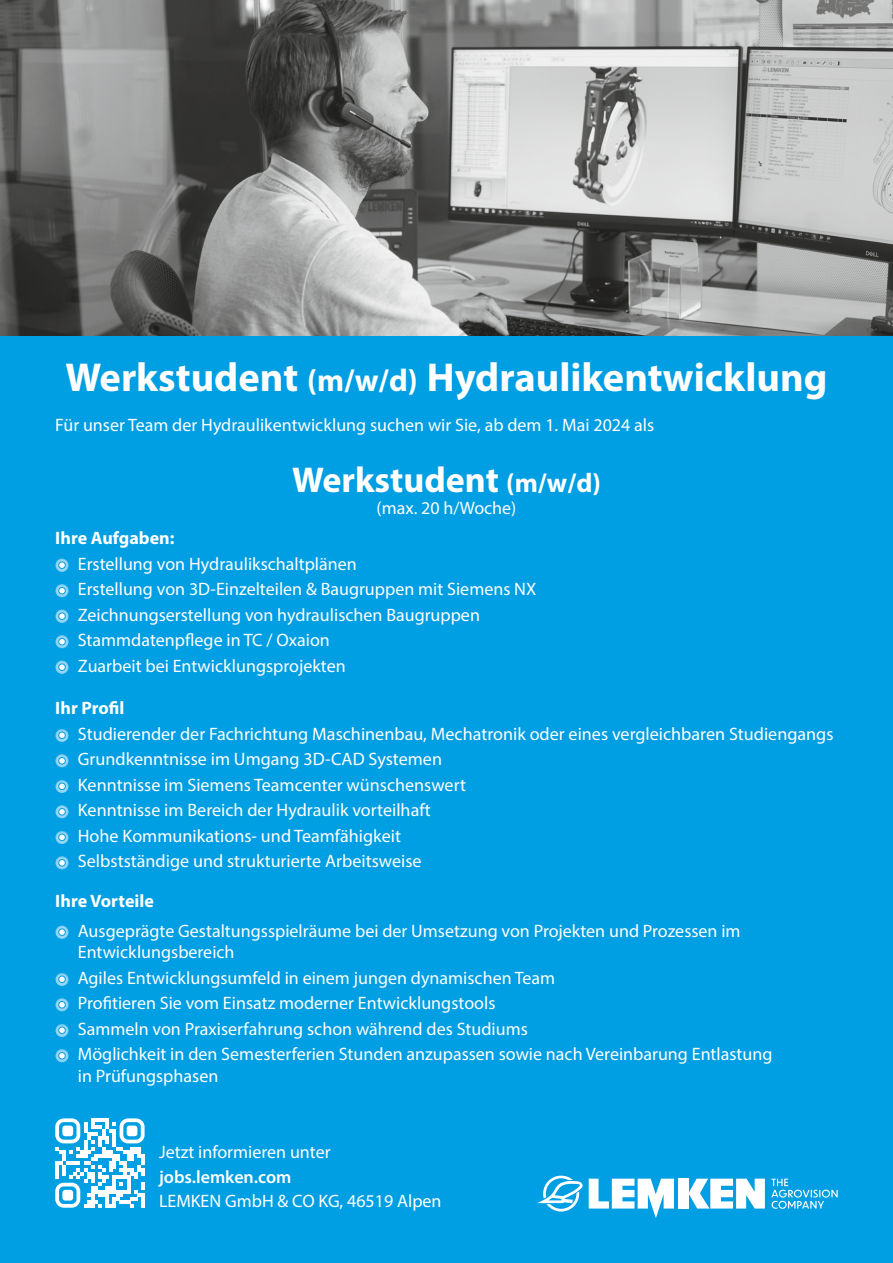
<style>
.page{position:relative;width:893px;height:1263px;background:#009ee3}
.page>*{position:absolute;margin:0;border:0;box-sizing:border-box;transform-origin:0 0}
.t1{font:700 40.5px "Myriad Pro";color:#fff}
.t2{font:700 36px "Myriad Pro";color:#fff}
.t3{font:18px/25.5px "Myriad Pro";color:#fff}
.t4{font:700 18px "Myriad Pro";color:#fff}
.t5{font:600 18px "Myriad Pro";color:#fff}
.s1{font-size:31.5px}
.s2{font-size:27px}
</style>
<div class="page">
<svg style="left:55px;top:1118px;width:90px;height:90px"></svg>
<svg style="left:55px;top:558px;width:14px;height:14px"></svg>
<svg style="left:59px;top:562px;width:6px;height:6px"></svg>
<svg style="left:55px;top:584px;width:14px;height:13px"></svg>
<div style="left:59px;top:587px;width:6px;height:7px;background:#fff;border-radius:50%"></div>
<div style="left:59px;top:587px;width:6px;height:7px;border:1px solid #009ee3;border-radius:50%"></div>
<svg style="left:55px;top:609px;width:14px;height:14px"></svg>
<svg style="left:59px;top:613px;width:6px;height:6px"></svg>
<svg style="left:55px;top:635px;width:14px;height:13px"></svg>
<div style="left:59px;top:638px;width:6px;height:7px;background:#fff;border-radius:50%"></div>
<div style="left:59px;top:638px;width:6px;height:7px;border:1px solid #009ee3;border-radius:50%"></div>
<svg style="left:55px;top:660px;width:14px;height:14px"></svg>
<svg style="left:59px;top:664px;width:6px;height:6px"></svg>
<svg style="left:55px;top:728px;width:14px;height:14px"></svg>
<svg style="left:59px;top:732px;width:6px;height:6px"></svg>
<div style="left:59px;top:732px;width:6px;height:7px;border:1px solid #009ee3;border-radius:50%"></div>
<svg style="left:55px;top:754px;width:14px;height:13px"></svg>
<div style="left:59px;top:757px;width:6px;height:7px;background:#fff;border-radius:50%"></div>
<div style="left:59px;top:757px;width:6px;height:7px;border:1px solid #009ee3;border-radius:50%"></div>
<svg style="left:55px;top:779px;width:14px;height:14px"></svg>
<svg style="left:59px;top:783px;width:6px;height:6px"></svg>
<div style="left:59px;top:783px;width:6px;height:7px;border:1px solid #009ee3;border-radius:50%"></div>
<svg style="left:55px;top:805px;width:14px;height:13px"></svg>
<div style="left:59px;top:808px;width:6px;height:7px;background:#fff;border-radius:50%"></div>
<div style="left:59px;top:808px;width:6px;height:7px;border:1px solid #009ee3;border-radius:50%"></div>
<svg style="left:55px;top:830px;width:14px;height:14px"></svg>
<svg style="left:59px;top:834px;width:6px;height:6px"></svg>
<div style="left:59px;top:834px;width:6px;height:7px;border:1px solid #009ee3;border-radius:50%"></div>
<svg style="left:55px;top:856px;width:14px;height:13px"></svg>
<div style="left:59px;top:859px;width:6px;height:7px;background:#fff;border-radius:50%"></div>
<div style="left:59px;top:859px;width:6px;height:7px;border:1px solid #009ee3;border-radius:50%"></div>
<svg style="left:55px;top:925px;width:14px;height:14px"></svg>
<svg style="left:59px;top:929px;width:6px;height:6px"></svg>
<svg style="left:55px;top:972px;width:14px;height:14px"></svg>
<svg style="left:59px;top:976px;width:6px;height:6px"></svg>
<div style="left:59px;top:976px;width:6px;height:7px;border:1px solid #009ee3;border-radius:50%"></div>
<svg style="left:55px;top:998px;width:14px;height:13px"></svg>
<div style="left:59px;top:1001px;width:6px;height:7px;background:#fff;border-radius:50%"></div>
<div style="left:59px;top:1001px;width:6px;height:7px;border:1px solid #009ee3;border-radius:50%"></div>
<svg style="left:55px;top:1023px;width:14px;height:14px"></svg>
<svg style="left:59px;top:1027px;width:6px;height:6px"></svg>
<div style="left:59px;top:1027px;width:6px;height:7px;border:1px solid #009ee3;border-radius:50%"></div>
<svg style="left:55px;top:1049px;width:14px;height:13px"></svg>
<div style="left:59px;top:1052px;width:6px;height:7px;background:#fff;border-radius:50%"></div>
<div style="left:59px;top:1052px;width:6px;height:7px;border:1px solid #009ee3;border-radius:50%"></div>
<svg style="left:771px;top:1179px;width:67px;height:30px"></svg>
<svg style="left:537px;top:1176px;width:46px;height:35px"></svg>
<div style="left:678px;top:1179px;width:10px;height:30px;background:#fff"></div>
<svg style="left:688px;top:1179px;width:77px;height:29px"></svg>
<svg style="left:589px;top:1178px;width:85px;height:40px"></svg>
<img style="left:0;top:0;width:893px;height:336px">
<h1 class="t1" style="left:65px;top:351px;width:764px">Werkstudent <span class="s1">(m/w/d)</span> Hydraulikentwicklung</h1>
<p class="t3" style="left:55px;top:411px;width:600px">Für unser Team der Hydraulikentwicklung suchen wir Sie, ab dem 1. Mai 2024 als</p>
<h2 class="t2" style="left:292px;top:456px;width:310px">Werkstudent <span class="s2">(m/w/d)</span></h2>
<p class="t3" style="left:377px;top:495px;width:141px">(max. 20 h/Woche)</p>
<p class="t4" style="left:55px;top:526px;width:121px">Ihre Aufgaben:</p>
<p class="t3" style="left:78px;top:551px;width:460px">Erstellung von Hydraulikschaltplänen<br>Erstellung von 3D-Einzelteilen &amp; Baugruppen mit Siemens NX Zeichnungserstellung von hydraulischen Baugruppen Stammdatenpflege in TC / Oxaion<br>Zuarbeit bei Entwicklungsprojekten</p>
<p class="t4" style="left:55px;top:697px;width:71px">Ihr Profil</p>
<p class="t3" style="left:78px;top:721px;width:757px">Studierender der Fachrichtung Maschinenbau, Mechatronik oder eines vergleichbaren Studiengangs Grundkenntnisse im Umgang 3D-CAD Systemen<br>Kenntnisse im Siemens Teamcenter wünschenswert<br>Kenntnisse im Bereich der Hydraulik vorteilhaft<br>Hohe Kommunikations- und Teamfähigkeit<br>Selbstständige und strukturierte Arbeitsweise</p>
<p class="t4" style="left:55px;top:889px;width:100px">Ihre Vorteile</p>
<p class="t3" style="left:78px;top:920px;width:664px;line-height:21.6px">Ausgeprägte Gestaltungsspielräume bei der Umsetzung von Projekten und Prozessen im<br>Entwicklungsbereich</p>
<p class="t3" style="left:78px;top:965px;width:696px">Agiles Entwicklungsumfeld in einem jungen dynamischen Team<br>Profitieren Sie vom Einsatz moderner Entwicklungstools<br>Sammeln von Praxiserfahrung schon während des Studiums<br>Möglichkeit in den Semesterferien Stunden anzupassen sowie nach Vereinbarung Entlastung</p>
<p class="t3" style="left:78px;top:1063px;width:142px">in Prüfungsphasen</p>
<p class="t3" style="left:159px;top:1139px;width:173px">Jetzt informieren unter</p>
<p class="t5" style="left:159px;top:1165px;width:134px">jobs.lemken.com</p>
<p class="t3" style="left:159px;top:1188px;width:284px">LEMKEN GmbH &amp; CO KG, 46519 Alpen</p>
</div>
